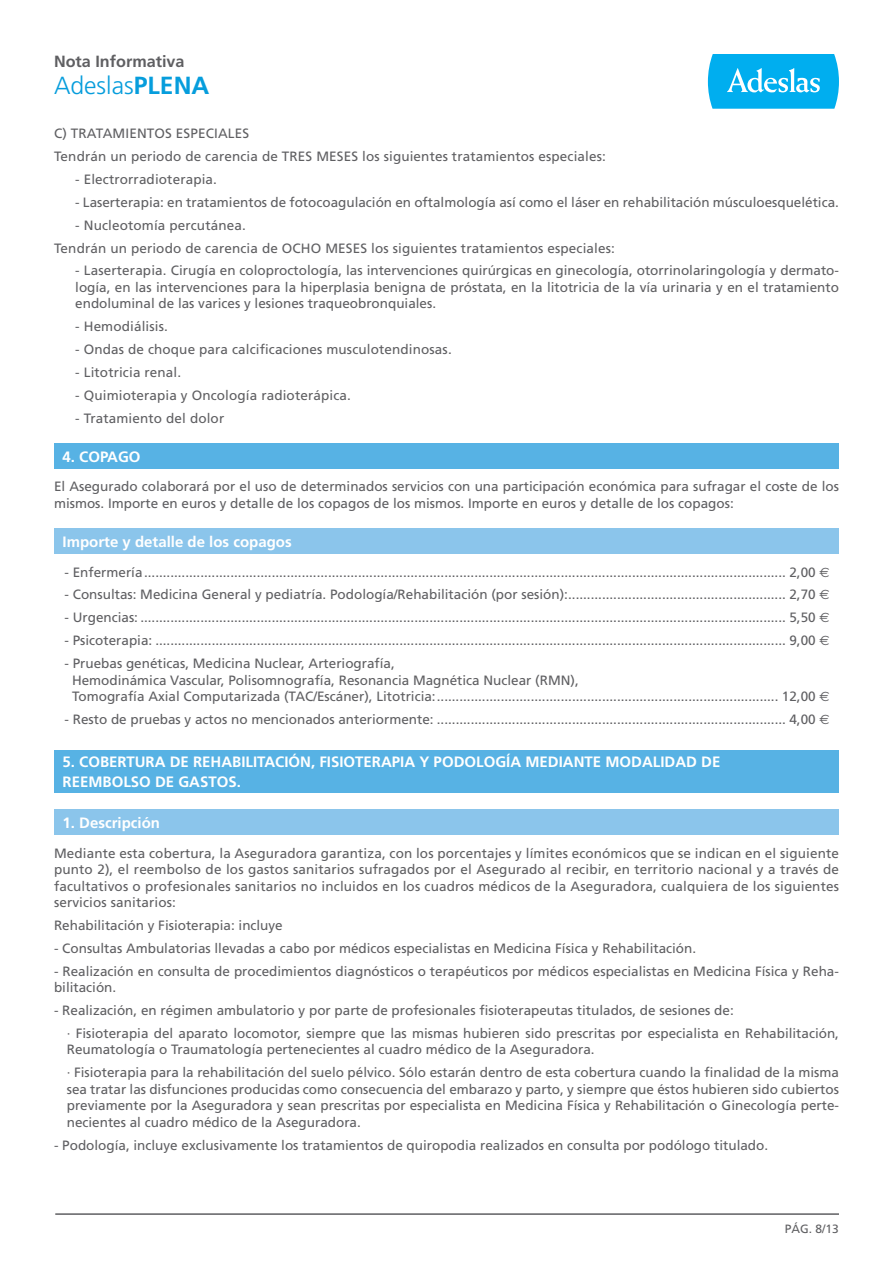
<style>
.page{position:relative;width:893px;height:1263px;background:#fff}
.page>*{position:absolute;margin:0;border:0;box-sizing:border-box;transform-origin:0 0}
.t1{font:300 24.75px "Frutiger";color:#069ddc}
.t2{font:700 16.2px "Frutiger";color:#5f5f62}
.t3{font:700 15px/19.5px "Frutiger";color:#fff}
.t4{font:13.5px/16.5px "Frutiger";color:#5f5f62}
.t5{font:12px "Frutiger";color:#5f5f62}
.s1{font-weight:700}
.s2{font-family:"Euro Sans"}
</style>
<div class="page">
<div style="left:54px;top:443px;width:785px;height:25px;background:#57b2e4"></div>
<div style="left:54px;top:528px;width:785px;height:26px;background:#8bc5eb"></div>
<div style="left:54px;top:750px;width:785px;height:43px;background:#57b2e4"></div>
<div style="left:54px;top:809px;width:785px;height:26px;background:#8bc5eb"></div>
<hr style="left:55px;top:1213px;width:784px;height:2px;background:#5f5f62">
<svg style="left:708px;top:54px;width:131px;height:55px;background:#20b8f0"></svg>
<p class="t2" style="left:54px;top:51px;width:132px">Nota Informativa</p>
<h1 class="t1" style="left:54px;top:71px;width:157px">Adeslas<span class="s1">PLENA</span></h1>
<p class="t4" style="left:54px;top:122px;width:553px;line-height:23px">C) TRATAMIENTOS ESPECIALES<br>Tendrán un periodo de carencia de TRES MESES los siguientes tratamientos especiales:</p>
<p class="t4" style="left:75px;top:171px;width:143px">- Electrorradioterapia.</p>
<p class="t4" style="left:75px;top:194px;width:765px">- Laserterapia: en tratamientos de fotocoagulación en oftalmología así como el láser en rehabilitación músculoesquelética.</p>
<p class="t4" style="left:54px;top:213px;width:562px;line-height:23px;text-indent:21px">- Nucleotomía percutánea.<br>Tendrán un periodo de carencia de OCHO MESES los siguientes tratamientos especiales:</p>
<p class="t4" style="left:75px;top:262px;width:765px;text-align:justify">- Laserterapia. Cirugía en coloproctología, las intervenciones quirúrgicas en ginecología, otorrinolaringología y dermato&shy;logía, en las intervenciones para la hiperplasia benigna de próstata, en la litotricia de la vía urinaria y en el tratamiento endoluminal de las varices y lesiones traqueobronquiales.</p>
<p class="t4" style="left:75px;top:318px;width:94px">- Hemodiálisis.</p>
<p class="t4" style="left:75px;top:341px;width:378px">- Ondas de choque para calcificaciones musculotendinosas.</p>
<p class="t4" style="left:75px;top:364px;width:107px">- Litotricia renal.</p>
<p class="t4" style="left:75px;top:387px;width:277px">- Quimioterapia y Oncología radioterápica.</p>
<p class="t4" style="left:75px;top:410px;width:151px">- Tratamiento del dolor</p>
<p class="t3" style="left:63px;top:446px;width:80px">4. COPAGO</p>
<p class="t4" style="left:54px;top:478px;width:786px">El Asegurado colaborará por el uso de determinados servicios con una participación económica para sufragar el coste de los mismos. Importe en euros y detalle de los copagos de los mismos. Importe en euros y detalle de los copagos:</p>
<p class="t3" style="left:63px;top:532px;width:231px">Importe y detalle de los copagos</p>
<p class="t4" style="left:65px;top:563px;width:767px">- Enfermería........................................................................................................................................................................... 2,00 <span class="s2">€</span></p>
<p class="t4" style="left:65px;top:586px;width:766px">- Consultas: Medicina General y pediatría. Podología/Rehabilitación (por sesión):.......................................................... 2,70 <span class="s2">€</span></p>
<p class="t4" style="left:65px;top:609px;width:767px">- Urgencias: ............................................................................................................................................................................ 5,50 <span class="s2">€</span></p>
<p class="t4" style="left:65px;top:632px;width:767px">- Psicoterapia: ........................................................................................................................................................................ 9,00 <span class="s2">€</span></p>
<p class="t4" style="left:72px;top:655px;width:759px;text-indent:-8px">- Pruebas genéticas, Medicina Nuclear, Arteriografía,<br>Hemodinámica Vascular, Polisomnografía, Resonancia Magnética Nuclear (RMN),<br>Tomografía Axial Computarizada (TAC/Escáner), Litotricia:........................................................................................... 12,00 <span class="s2">€</span></p>
<p class="t4" style="left:65px;top:711px;width:766px">- Resto de pruebas y actos no mencionados anteriormente: ............................................................................................. 4,00 <span class="s2">€</span></p>
<p class="t3" style="left:63px;top:752px;width:659px">5. COBERTURA DE REHABILITACIÓN, FISIOTERAPIA Y PODOLOGÍA MEDIANTE MODALIDAD DE<br>REEMBOLSO DE GASTOS.</p>
<p class="t3" style="left:63px;top:813px;width:99px">1. Descripción</p>
<p class="t4" style="left:54px;top:844px;width:786px;text-align:justify">Mediante esta cobertura, la Aseguradora garantiza, con los porcentajes y límites económicos que se indican en el siguiente punto 2), el reembolso de los gastos sanitarios sufragados por el Asegurado al recibir, en territorio nacional y a través de facultativos o profesionales sanitarios no incluidos en los cuadros médicos de la Aseguradora, cualquiera de los siguientes servicios sanitarios:</p>
<p class="t4" style="left:54px;top:917px;width:230px">Rehabilitación y Fisioterapia: incluye</p>
<p class="t4" style="left:54px;top:940px;width:644px">- Consultas Ambulatorias llevadas a cabo por médicos especialistas en Medicina Física y Rehabilitación.</p>
<p class="t4" style="left:54px;top:962px;width:786px">- Realización en consulta de procedimientos diagnósticos o terapéuticos por médicos especialistas en Medicina Física y Reha&shy;bilitación.</p>
<p class="t4" style="left:67px;top:999px;width:774px;line-height:23px;text-indent:-13px">- Realización, en régimen ambulatorio y por parte de profesionales fisioterapeutas titulados, de sesiones de:<br>· Fisioterapia del aparato locomotor, siempre que las mismas hubieren sido prescritas por especialista en Rehabilitación,</p>
<p class="t4" style="left:67px;top:1038px;width:774px;line-height:23px">Reumatología o Traumatología pertenecientes al cuadro médico de la Aseguradora.<br>· Fisioterapia para la rehabilitación del suelo pélvico. Sólo estarán dentro de esta cobertura cuando la finalidad de la misma</p>
<p class="t4" style="left:67px;top:1081px;width:774px;text-align:justify">sea tratar las disfunciones producidas como consecuencia del embarazo y parto, y siempre que éstos hubieren sido cubiertos previamente por la Aseguradora y sean prescritas por especialista en Medicina Física y Rehabilitación o Ginecología perte&shy;necientes al cuadro médico de la Aseguradora.</p>
<p class="t4" style="left:54px;top:1136px;width:716px">- Podología, incluye exclusivamente los tratamientos de quiropodia realizados en consulta por podólogo titulado.</p>
<p class="t5" style="left:785px;top:1221px;width:56px">PÁG. 8/13</p>
</div>
